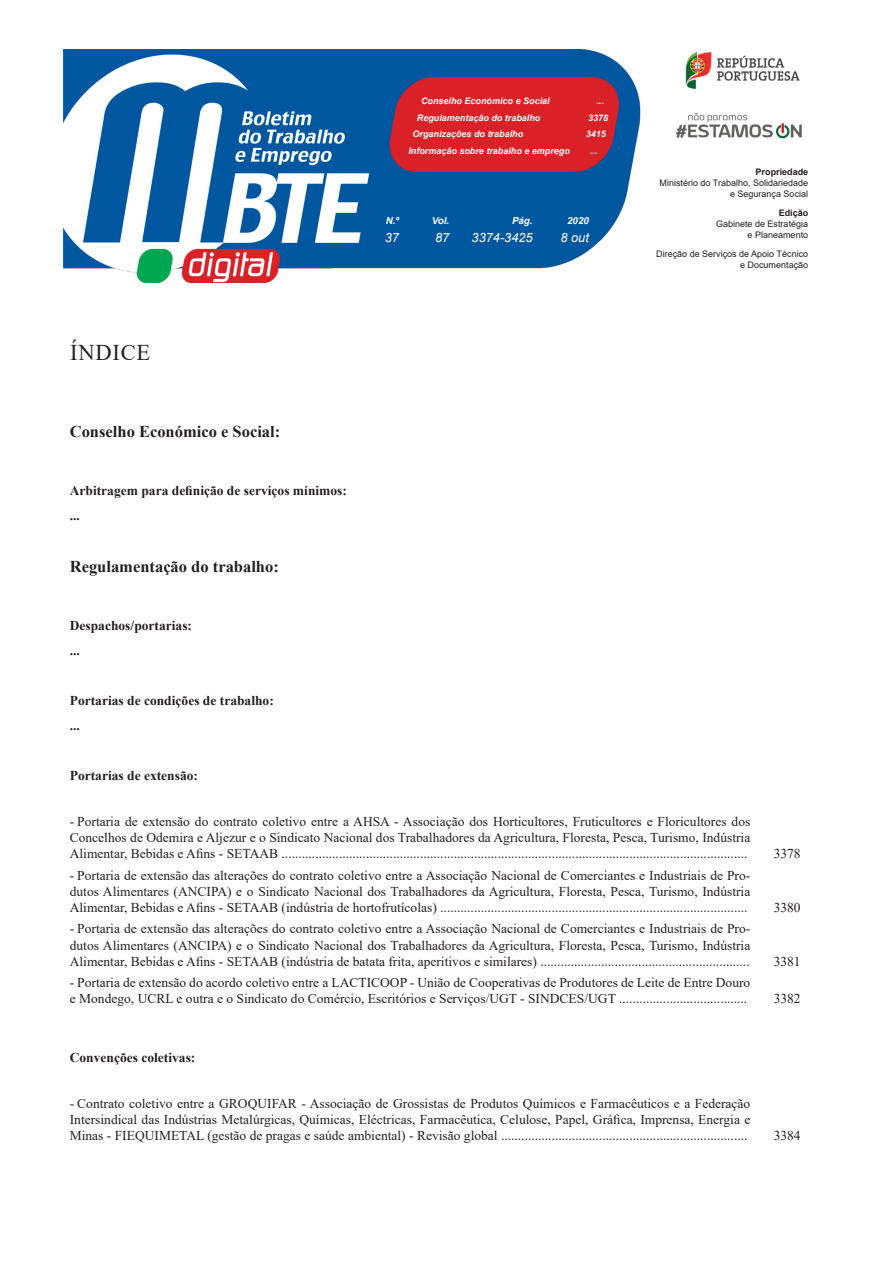
<style>
.page{position:relative;width:872px;height:1276px;background:#fff}
.page>*{position:absolute;margin:0;border:0;box-sizing:border-box;transform-origin:0 0}
.título_15{font:22.5px "Times New Roman";letter-spacing:.035em;color:#231f20}
.título_11{font:700 16.5px "Times New Roman";color:#231f20}
.índice_texto_traço_2{font:13.5px/16.2px "Times New Roman";color:#231f20;text-align:justify}
.índice_texto_tab_1{font:700 13.5px "Times New Roman";color:#231f20}
.t1{font:italic 12.75px "Arial";color:#fff}
.t2{font:italic 700 9.75px "Arial";color:#fff}
.t3{font:9px "Arial";color:#231f20}
.t4{font:italic 700 9px "Arial";color:#fff}
.t5{font:700 9px "Arial";color:#231f20}
</style>
<div class="page">
<img style="left:64px;top:50px;width:577px;height:232px">
<img style="left:685px;top:51px;width:115px;height:39px">
<img style="left:675px;top:113px;width:127px;height:26px">
<p class="título_15" style="left:70px;top:337px;width:82px">ÍNDICE</p>
<p class="título_11" style="left:70px;top:420px;width:212px">Conselho Económico e Social:</p>
<p class="índice_texto_tab_1" style="left:70px;top:481px;width:279px">Arbitragem para definição de serviços mínimos:</p>
<p class="índice_texto_tab_1" style="left:70px;top:506px;width:12px">...</p>
<p class="título_11" style="left:70px;top:555px;width:210px">Regulamentação do trabalho:</p>
<p class="índice_texto_tab_1" style="left:70px;top:616px;width:124px">Despachos/portarias:</p>
<p class="índice_texto_tab_1" style="left:70px;top:640px;width:12px">...</p>
<p class="índice_texto_tab_1" style="left:70px;top:690px;width:205px">Portarias de condições de trabalho:</p>
<p class="índice_texto_tab_1" style="left:70px;top:715px;width:12px">...</p>
<p class="t4" style="left:421px;top:95px;width:130px">Conselho Económico e Social</p>
<p class="t4" style="left:596px;top:95px;width:9px">...</p>
<p class="t4" style="left:417px;top:111px;width:125px">Regulamentação do trabalho</p>
<p class="t4" style="left:588px;top:111px;width:22px">3378</p>
<p class="t4" style="left:412px;top:128px;width:112px">Organizações do trabalho</p>
<p class="t4" style="left:586px;top:128px;width:22px">3415</p>
<p class="t4" style="left:408px;top:145px;width:163px">Informação sobre trabalho e emprego</p>
<p class="t4" style="left:590px;top:145px;width:9px">...</p>
<p class="t2" style="left:386px;top:214px;width:15px">N.º</p>
<p class="t2" style="left:432px;top:214px;width:19px">Vol.</p>
<p class="t2" style="left:512px;top:214px;width:22px">Pág.</p>
<p class="t2" style="left:567px;top:214px;width:23px">2020</p>
<p class="t1" style="left:385px;top:229px;width:16px">37</p>
<p class="t1" style="left:435px;top:229px;width:16px">87</p>
<p class="t1" style="left:471px;top:229px;width:62px">3374-3425</p>
<p class="t1" style="left:560px;top:229px;width:30px">8 out</p>
<p class="t5" style="left:755px;top:165px;width:54px">Propriedade</p>
<p class="t3" style="left:659px;top:176px;width:150px">Ministério do Trabalho, Solidariedade</p>
<p class="t3" style="left:730px;top:187px;width:80px">e Segurança Social</p>
<p class="t5" style="left:778px;top:206px;width:31px">Edição</p>
<p class="t3" style="left:716px;top:217px;width:94px">Gabinete de Estratégia</p>
<p class="t3" style="left:747px;top:228px;width:62px">e Planeamento</p>
<p class="t3" style="left:656px;top:247px;width:153px">Direção de Serviços de Apoio Técnico</p>
<p class="t3" style="left:740px;top:258px;width:70px">e Documentação</p>
<p class="índice_texto_tab_1" style="left:70px;top:765px;width:130px">Portarias de extensão:</p>
<p class="índice_texto_traço_2" style="left:70px;top:813px;width:682px">- Portaria de extensão do contrato coletivo entre a AHSA - Associação dos Horticultores, Fruticultores e Floricultores dos Concelhos de Odemira e Aljezur e o Sindicato Nacional dos Trabalhadores da Agricultura, Floresta, Pesca, Turismo, Indústria Alimentar, Bebidas e Afins - SETAAB ..........................................................................................................................................</p>
<p class="índice_texto_traço_2" style="left:70px;top:866px;width:682px">- Portaria de extensão das alterações do contrato coletivo entre a Associação Nacional de Comerciantes e Industriais de Pro&shy;dutos Alimentares (ANCIPA) e o Sindicato Nacional dos Trabalhadores da Agricultura, Floresta, Pesca, Turismo, Indústria Alimentar, Bebidas e Afins - SETAAB (indústria de hortofrutícolas) ...........................................................................................</p>
<p class="índice_texto_traço_2" style="left:70px;top:920px;width:682px">- Portaria de extensão das alterações do contrato coletivo entre a Associação Nacional de Comerciantes e Industriais de Pro&shy;dutos Alimentares (ANCIPA) e o Sindicato Nacional dos Trabalhadores da Agricultura, Floresta, Pesca, Turismo, Indústria Alimentar, Bebidas e Afins - SETAAB (indústria de batata frita, aperitivos e similares) ..............................................................</p>
<p class="índice_texto_traço_2" style="left:70px;top:974px;width:682px">- Portaria de extensão do acordo coletivo entre a LACTICOOP - União de Cooperativas de Produtores de Leite de Entre Douro e Mondego, UCRL e outra e o Sindicato do Comércio, Escritórios e Serviços/UGT - SINDCES/UGT ......................................</p>
<p class="índice_texto_tab_1" style="left:70px;top:1047px;width:127px">Convenções coletivas:</p>
<p class="índice_texto_traço_2" style="left:70px;top:1095px;width:682px">- Contrato coletivo entre a GROQUIFAR - Associação de Grossistas de Produtos Químicos e Farmacêuticos e a Federação Intersindical das Indústrias Metalúrgicas, Químicas, Eléctricas, Farmacêutica, Celulose, Papel, Gráfica, Imprensa, Energia e Minas - FIEQUIMETAL (gestão de pragas e saúde ambiental) - Revisão global .........................................................................</p>
<p class="índice_texto_traço_2" style="left:773px;top:845px;width:28px">3378</p>
<p class="índice_texto_traço_2" style="left:773px;top:899px;width:28px">3380</p>
<p class="índice_texto_traço_2" style="left:773px;top:952px;width:28px">3381</p>
<p class="índice_texto_traço_2" style="left:773px;top:990px;width:28px">3382</p>
<p class="índice_texto_traço_2" style="left:773px;top:1127px;width:28px">3384</p>
</div>
